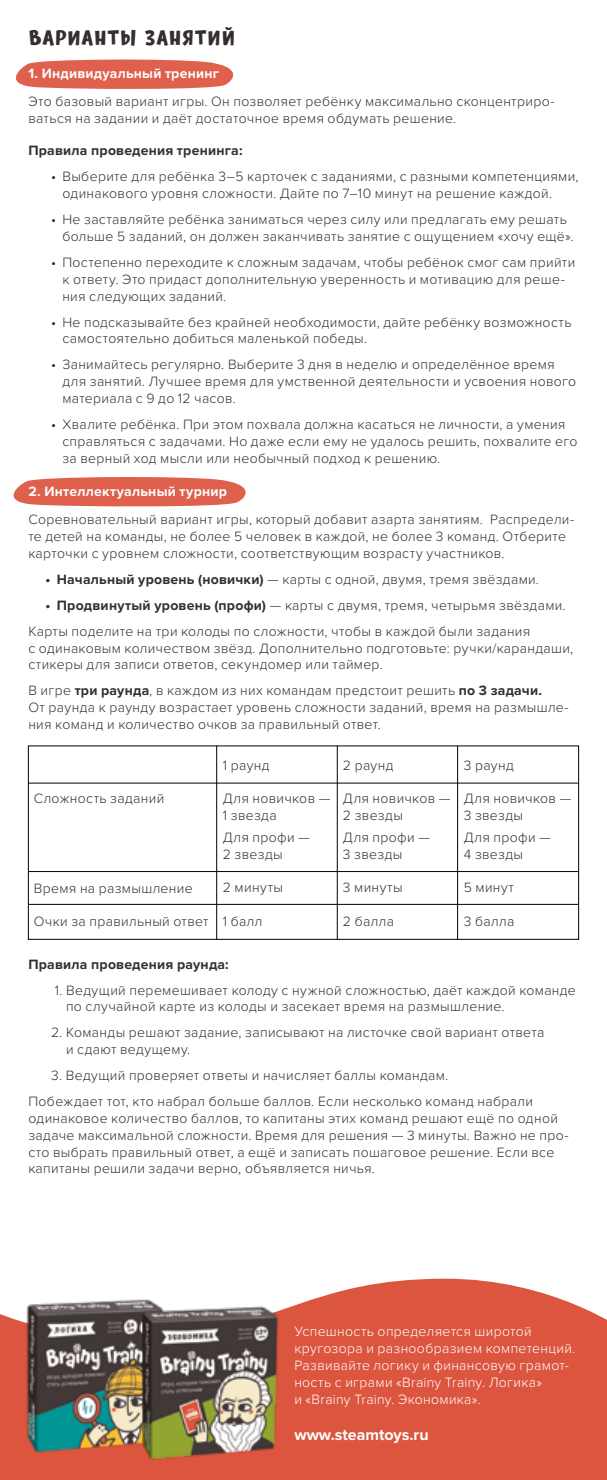
<style>
.page{position:relative;width:607px;height:1480px;background:#fff}
.page>*{position:absolute;margin:0;border:0;box-sizing:border-box;transform-origin:0 0}
.t1{font:700 22px "Umnik";letter-spacing:.04em;color:#362e2e}
.t2{font:700 16px "Proxima Nova";color:#fff}
.t3{font:300 14px/16.8px "Proxima Nova";letter-spacing:.025em;color:#362e2e}
.t4{font:300 14px/16.8px "Proxima Nova";letter-spacing:.025em;color:#fff}
.t5{font:700 14px "Proxima Nova";letter-spacing:.015em;color:#362e2e}
.t6{font:700 14px "Proxima Nova";letter-spacing:.015em;color:#fff}
.s1{font-weight:400}
.s2{font-weight:700}
</style>
<div class="page">
<svg style="left:0;top:1278px;width:607px;height:202px;background:#df6551"></svg>
<svg style="left:15px;top:59px;width:219px;height:30px;background:#e27564"></svg>
<svg style="left:13px;top:477px;width:233px;height:30px;background:#e27463"></svg>
<img style="left:3px;top:1288px;width:292px;height:178px">
<hr style="left:216px;top:746px;width:1px;height:193px;background:#000">
<hr style="left:337px;top:746px;width:1px;height:193px;background:#000">
<hr style="left:457px;top:746px;width:1px;height:193px;background:#000">
<hr style="left:28px;top:783px;width:550px;height:1px;background:#000">
<hr style="left:29px;top:871px;width:550px;height:1px;background:#000">
<hr style="left:29px;top:904px;width:550px;height:1px;background:#000">
<h1 class="t1" style="left:28px;top:26px;width:208px">ВАРИАНТЫ ЗАНЯТИЙ</h1>
<p class="t6" style="left:28px;top:63px;width:192px">1. Индивидуальный тренинг</p>
<p class="t3" style="left:28px;top:93px;width:528px">Это базовый вариант игры. Он позволяет ребёнку максимально сконцентриро&shy;ваться на задании и даёт достаточное время обдумать решение.</p>
<p class="t5" style="left:28px;top:140px;width:216px">Правила проведения тренинга:</p>
<p class="t3" style="left:62px;top:167px;width:517px;text-indent:-11px"><span class="s1">•</span> Выберите для ребёнка 3–5 карточек с заданиями, с разными компетенциями, одинакового уровня сложности. Дайте по 7–10 минут на решение каждой.</p>
<p class="t3" style="left:62px;top:210px;width:513px;text-indent:-11px"><span class="s1">•</span> Не заставляйте ребёнка заниматься через силу или предлагать ему решать больше 5 заданий, он должен заканчивать занятие с ощущением «хочу ещё».</p>
<p class="t3" style="left:62px;top:253px;width:514px;text-indent:-11px"><span class="s1">•</span> Постепенно переходите к сложным задачам, чтобы ребёнок смог сам прийти к ответу. Это придаст дополнительную уверенность и мотивацию для реше&shy;ния следующих заданий.</p>
<p class="t3" style="left:62px;top:313px;width:510px;text-indent:-11px"><span class="s1">•</span> Не подсказывайте без крайней необходимости, дайте ребёнку возможность самостоятельно добиться маленькой победы.</p>
<p class="t3" style="left:62px;top:355px;width:515px;text-indent:-11px"><span class="s1">•</span> Занимайтесь регулярно. Выберите 3 дня в неделю и определённое время для занятий. Лучшее время для умственной деятельности и усвоения нового материала с 9 до 12 часов.</p>
<p class="t3" style="left:62px;top:415px;width:516px;text-indent:-11px"><span class="s1">•</span> Хвалите ребёнка. При этом похвала должна касаться не личности, а умения справляться с задачами. Но даже если ему не удалось решить, похвалите его за верный ход мысли или необычный подход к решению.</p>
<p class="t6" style="left:28px;top:481px;width:200px">2. Интеллектуальный турнир</p>
<p class="t3" style="left:28px;top:510px;width:547px">Соревновательный вариант игры, который добавит азарта занятиям. Распредели&shy;те детей на команды, не более 5 человек в каждой, не более 3 команд. Отберите карточки с уровнем сложности, соответствующим возрасту участников.</p>
<p class="t3" style="left:45px;top:570px;width:495px"><span class="s2">• Начальный уровень (новички)</span> — карты с одной, двумя, тремя звёздами.</p>
<p class="t3" style="left:28px;top:591px;width:538px;line-height:26px;text-indent:17px"><span class="s2">• Продвинутый уровень (профи)</span> — карты с двумя, тремя, четырьмя звёздами.<br>Карты поделите на три колоды по сложности, чтобы в каждой были задания</p>
<p class="t3" style="left:28px;top:639px;width:546px">с одинаковым количеством звёзд. Дополнительно подготовьте: ручки/карандаши, стикеры для записи ответов, секундомер или таймер.</p>
<p class="t3" style="left:28px;top:681px;width:542px">В игре <span class="s2">три раунда</span>, в каждом из них командам предстоит решить <span class="s2">по 3 задачи.<br></span>От раунда к раунду возрастает уровень сложности заданий, время на размышле&shy;ния команд и количество очков за правильный ответ.</p>
<p class="t3" style="left:34px;top:789px;width:132px">Сложность заданий</p>
<p class="t3" style="left:34px;top:879px;width:160px">Время на размышление</p>
<p class="t3" style="left:34px;top:912px;width:176px">Очки за правильный ответ</p>
<p class="t3" style="left:223px;top:756px;width:48px">1 раунд</p>
<p class="t3" style="left:223px;top:789px;width:109px">Для новичков —<br>1 звезда</p>
<p class="t3" style="left:223px;top:828px;width:89px">Для профи —<br>2 звезды</p>
<p class="t3" style="left:223px;top:878px;width:62px">2 минуты</p>
<p class="t3" style="left:223px;top:912px;width:41px">1 балл</p>
<p class="t3" style="left:343px;top:756px;width:52px">2 раунд</p>
<p class="t3" style="left:343px;top:789px;width:109px">Для новичков —<br>2 звезды</p>
<p class="t3" style="left:343px;top:828px;width:89px">Для профи —<br>3 звезды</p>
<p class="t3" style="left:343px;top:878px;width:61px">3 минуты</p>
<p class="t3" style="left:343px;top:912px;width:53px">2 балла</p>
<p class="t3" style="left:464px;top:756px;width:52px">3 раунд</p>
<p class="t3" style="left:464px;top:789px;width:109px">Для новичков —<br>3 звезды</p>
<p class="t3" style="left:464px;top:828px;width:89px">Для профи —<br>4 звезды</p>
<p class="t3" style="left:464px;top:878px;width:52px">5 минут</p>
<p class="t3" style="left:464px;top:912px;width:52px">3 балла</p>
<p class="t5" style="left:28px;top:953px;width:202px">Правила проведения раунда:</p>
<p class="t3" style="left:66px;top:981px;width:511px;text-indent:-11px">1. Ведущий перемешивает колоду с нужной сложностью, даёт каждой команде по случайной карте из колоды и засекает время на размышление.</p>
<p class="t3" style="left:66px;top:1023px;width:480px;text-indent:-15px">2. Команды решают задание, записывают на листочке свой вариант ответа и сдают ведущему.</p>
<p class="t3" style="left:28px;top:1062px;width:506px;line-height:26px;text-indent:23px">3. Ведущий проверяет ответы и начисляет баллы командам.<br>Побеждает тот, кто набрал больше баллов. Если несколько команд набрали</p>
<p class="t3" style="left:28px;top:1109px;width:542px">одинаковое количество баллов, то капитаны этих команд решают ещё по одной задаче максимальной сложности. Время для решения — 3 минуты. Важно не про&shy;сто выбрать правильный ответ, а ещё и записать пошаговое решение. Если все капитаны решили задачи верно, объявляется ничья.</p>
<p class="t4" style="left:294px;top:1322px;width:282px">Успешность определяется широтой кругозора и разнообразием компетенций.<br>Развивайте логику и финансовую грамот&shy;ность с играми «Brainy Trainy. Логика»<br>и «Brainy Trainy. Экономика».</p>
<p class="t2" style="left:294px;top:1422px;width:136px">www.steamtoys.ru</p>
</div>
